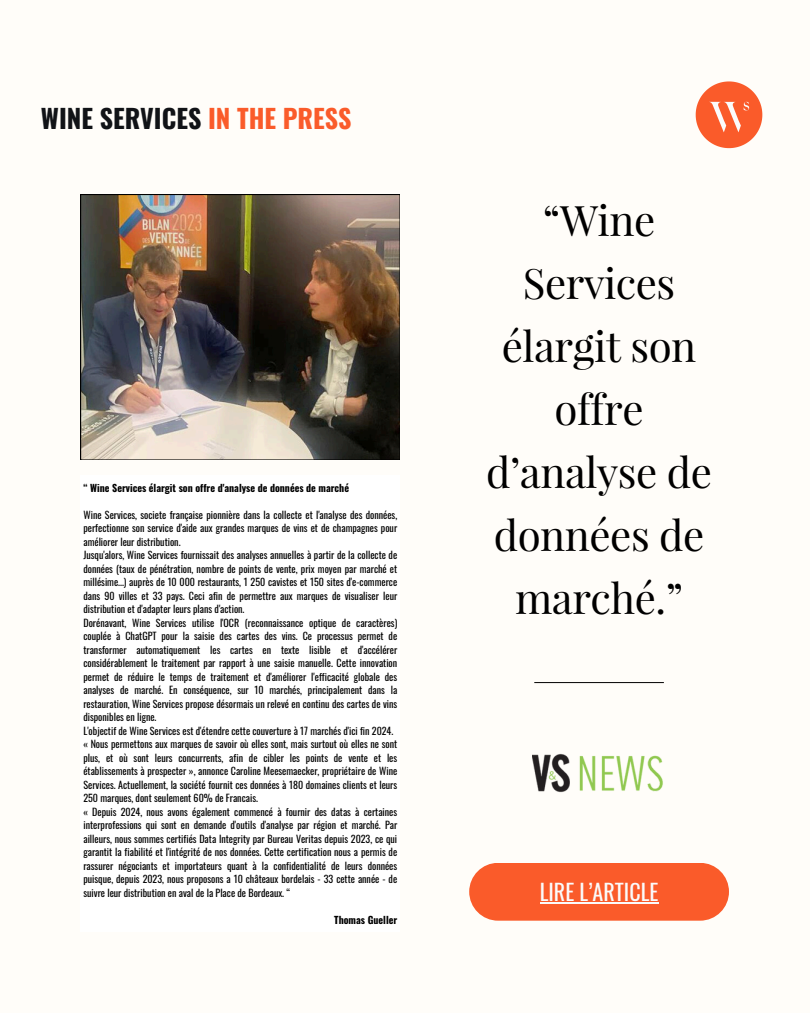
<style>
.page{position:relative;width:810px;height:1013px;background:#fff}
.page>*{position:absolute;margin:0;border:0;box-sizing:border-box;transform-origin:0 0}
.t1{font:42px/63px "Playfair Display";letter-spacing:-.01em;color:#000;text-align:center}
.t2{font:700 26px "Oswald";color:#111317}
.t3{font:22px "Oswald";color:#fbfbfb}
.t4{font:10px/13.5px "Oswald";color:#000;text-align:justify}
.t5{font:700 10px "Oswald";color:#000}
.s1{color:#fa5b2a}
</style>
<div class="page">
<div style="left:0;top:0;width:810px;height:1012px;background:#fffdf9"></div>
<svg style="left:696px;top:81px;width:66px;height:67px"></svg>
<div style="left:469px;top:862px;width:260px;height:58px;background:#fa5b2a;border-radius:29px"></div>
<hr style="left:540px;top:902px;width:118px;height:2px;background:#fbfbfb">
<hr style="left:534px;top:682px;width:130px;height:1px;background:#000">
<div style="left:80px;top:475px;width:320px;height:456px;background:#fff"></div>
<img style="left:80px;top:194px;width:320px;height:266px">
<img style="left:533px;top:753px;width:130px;height:39px">
<p class="t2" style="left:41px;top:98px;width:312px">WINE SERVICES <span class="s1">IN THE PRESS</span></p>
<p class="t5" style="left:83px;top:480px;width:267px">“ Wine Services élargit son offre d'analyse de données de marché</p>
<p class="t4" style="left:83px;top:507px;width:315px">Wine Services, societe française pionnière dans la collecte et l'analyse des données, perfectionne son service d'aide aux grandes marques de vins et de champagnes pour améliorer leur distribution.</p>
<h4 class="t4" style="left:83px;top:548px;width:315px">Jusqu'alors, Wine Services fournissait des analyses annuelles à partir de la collecte de données (taux de pénétration, nombre de points de vente, prix moyen par marché et millésime...) auprès de 10 000 restaurants, 1 250 cavistes et 150 sites d'e-commerce dans 90 villes et 33 pays. Ceci afin de permettre aux marques de visualiser leur distribution et d'adapter leurs plans d'action.</h4>
<p class="t4" style="left:83px;top:615px;width:315px">Dorénavant, Wine Services utilise l'OCR (reconnaissance optique de caractères) couplée à ChatGPT pour la saisie des cartes des vins. Ce processus permet de transformer automatiquement les cartes en texte lisible et d'accélérer considérablement le traitement par rapport à une saisie manuelle. Cette innovation permet de réduire le temps de traitement et d'améliorer l'efficacité globale des analyses de marché. En conséquence, sur 10 marchés, principalement dans la restauration, Wine Services propose désormais un relevé en continu des cartes de vins disponibles en ligne.</p>
<p class="t4" style="left:83px;top:723px;width:311px">L'objectif de Wine Services est d'étendre cette couverture à 17 marchés d'ici fin 2024.</p>
<p class="t4" style="left:83px;top:737px;width:315px">« Nous permettons aux marques de savoir où elles sont, mais surtout où elles ne sont plus, et où sont leurs concurrents, afin de cibler les points de vente et les établissements à prospecter », annonce Caroline Meesemaecker, propriétaire de Wine Services. Actuellement, la société fournit ces données à 180 domaines clients et leurs 250 marques, dont seulement 60% de Francais.</p>
<p class="t4" style="left:83px;top:804px;width:315px">« Depuis 2024, nous avons également commencé à fournir des datas à certaines interprofessions qui sont en demande d'outils d'analyse par région et marché. Par ailleurs, nous sommes certifiés Data Integrity par Bureau Veritas depuis 2023, ce qui garantit la fiabilité et l'intégrité de nos données. Cette certification nous a permis de rassurer négociants et importateurs quant à la confidentialité de leurs données puisque, depuis 2023, nous proposons a 10 châteaux bordelais - 33 cette année - de suivre leur distribution en aval de la Place de Bordeaux. “</p>
<p class="t5" style="left:334px;top:912px;width:65px">Thomas Gueller</p>
<h4 class="t1" style="left:486px;top:187px;width:227px">“Wine<br>Services élargit son offre d’analyse de données de marché.”</h4>
<h2 class="t3" style="left:540px;top:874px;width:120px">LIRE L’ARTICLE</h2>
</div>
